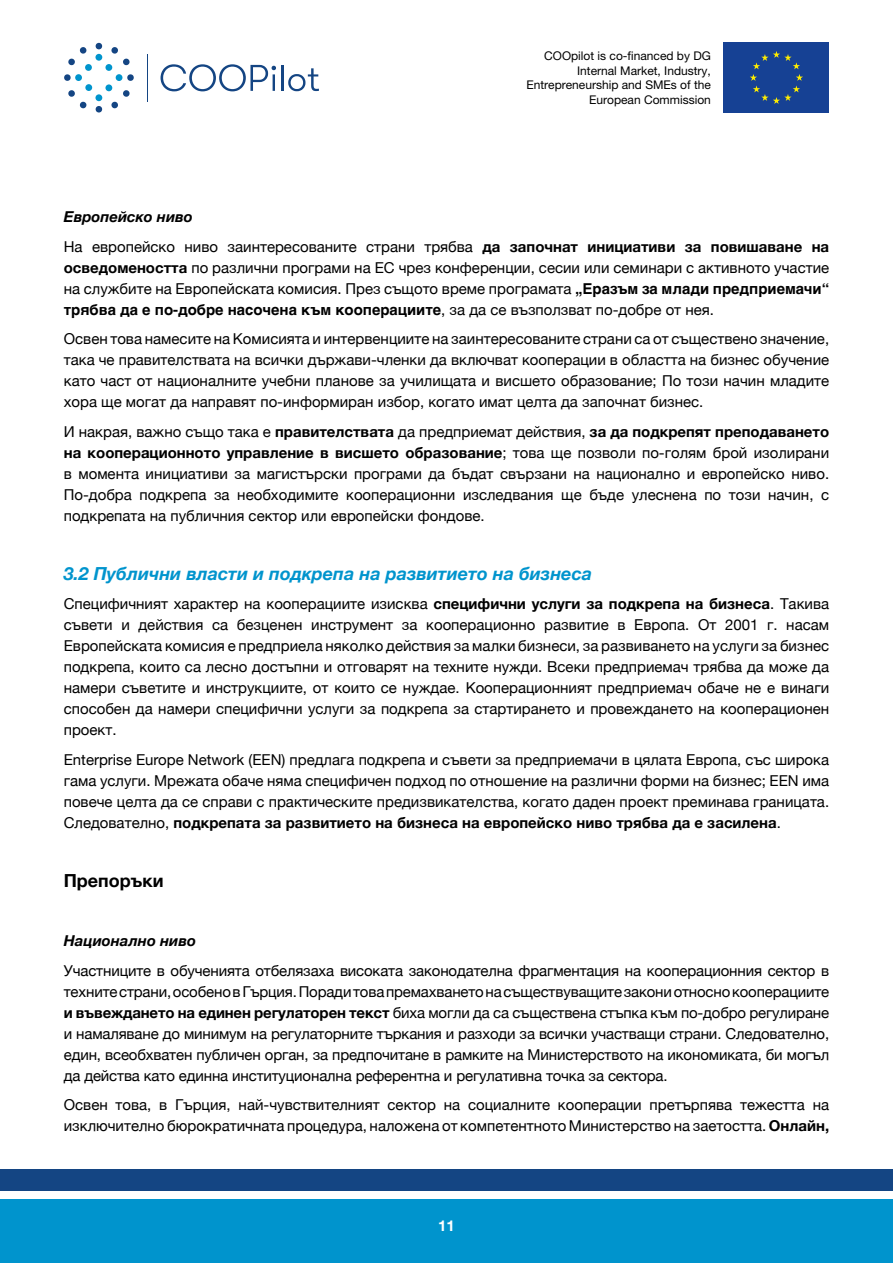
<style>
.page{position:relative;width:893px;height:1263px;background:#fff}
.page>*{position:absolute;margin:0;border:0;box-sizing:border-box;transform-origin:0 0}
.t1{font:italic 700 18px "Helvetica Neue";color:#0094cd}
.t2{font:700 18px "Helvetica Neue";color:#000}
.t3{font:15px/21px "Helvetica Neue";color:#000;text-align:justify}
.t4{font:700 15px "Helvetica";color:#000}
.t5{font:italic 700 15px "Helvetica Neue";color:#000}
.t6{font:700 15px "Helvetica Neue LT Pro";color:#fff}
.t7{font:12px/14.4px "Helvetica Neue LT Pro";color:#000;text-align:right}
.s1{font-weight:700;font-style:italic}
.s2{font-weight:700}
.s3{font-family:"Helvetica";font-weight:700}
.s4{font-family:"Helvetica Neue";font-weight:400}
</style>
<div class="page">
<div style="left:0;top:1199px;width:893px;height:64px;background:#0094cd"></div>
<div style="left:724px;top:43px;width:105px;height:70px;background:#164194"></div>
<svg style="left:750px;top:51px;width:53px;height:53px"></svg>
<svg style="left:95px;top:43px;width:7px;height:7px"></svg>
<svg style="left:95px;top:106px;width:7px;height:7px"></svg>
<svg style="left:68px;top:47px;width:19px;height:19px"></svg>
<svg style="left:111px;top:90px;width:19px;height:19px"></svg>
<svg style="left:64px;top:74px;width:7px;height:7px"></svg>
<svg style="left:127px;top:74px;width:7px;height:7px"></svg>
<svg style="left:68px;top:90px;width:19px;height:19px"></svg>
<svg style="left:111px;top:47px;width:19px;height:19px"></svg>
<div style="left:95px;top:54px;width:7px;height:7px;background:#0094cd;border-radius:50%"></div>
<div style="left:105px;top:64px;width:7px;height:7px;background:#0094cd;border-radius:50%"></div>
<div style="left:116px;top:74px;width:6px;height:7px;background:#0094cd;border-radius:50%"></div>
<div style="left:85px;top:64px;width:7px;height:7px;background:#0094cd;border-radius:50%"></div>
<div style="left:105px;top:84px;width:7px;height:7px;background:#0094cd;border-radius:50%"></div>
<div style="left:75px;top:74px;width:7px;height:7px;background:#0094cd;border-radius:50%"></div>
<div style="left:85px;top:84px;width:7px;height:7px;background:#0094cd;border-radius:50%"></div>
<div style="left:95px;top:94px;width:7px;height:7px;background:#0094cd;border-radius:50%"></div>
<svg style="left:161px;top:64px;width:115px;height:27px"></svg>
<hr style="left:281px;top:65px;width:3px;height:26px;background:#144583">
<svg style="left:288px;top:68px;width:31px;height:23px"></svg>
<hr style="left:147px;top:54px;width:1px;height:47px;background:#144583">
<div style="left:0;top:1169px;width:893px;height:22px;background:#144583"></div>
<p class="t7" style="left:526px;top:49px;width:186px">COOpilot is co-financed by DG<br>Internal Market, Industry,<br>Entrepreneurship and SMEs of the<br>European Commission</p>
<p class="t3" style="left:64px;top:202px;width:767px;line-height:29.5px"><span class="s1">Европейско ниво<br></span>На европейско ниво заинтересованите страни трябва <span class="s2">да започнат инициативи за повишаване на</span></p>
<p class="t3" style="left:64px;top:257px;width:767px"><span class="s2">осведомеността</span> по различни програми на ЕС чрез конференции, сесии или семинари с активното участие на службите на Европейската комисия. През същото време програмата <span class="s3">„Еразъм за млади предприемачи“</span></p>
<p class="t4" style="left:64px;top:297px;width:652px">трябва да е по-добре насочена към кооперациите<span class="s4">, за да се възползват по-добре от нея.</span></p>
<p class="t3" style="left:64px;top:328px;width:767px">Освен това намесите на Комисията и интервенциите на заинтересованите страни са от съществено значение, така че правителствата на всички държави-членки да включват кооперации в областта на бизнес обучение като част от националните учебни планове за училищата и висшето образование; По този начин младите хора ще могат да направят по-информиран избор, когато имат целта да започнат бизнес.</p>
<p class="t3" style="left:64px;top:421px;width:767px">И накрая, важно също така е <span class="s2">правителствата</span> да предприемат действия, <span class="s2">за да подкрепят преподаването на кооперационното управление в висшето образование</span>; това ще позволи по-голям брой изолирани в момента инициативи за магистърски програми да бъдат свързани на национално и европейско ниво.<br>По-добра подкрепа за необходимите кооперационни изследвания ще бъде улеснена по този начин, с подкрепата на публичния сектор или европейски фондове.</p>
<p class="t1" style="left:64px;top:559px;width:530px">3.2 Публични власти и подкрепа на развитието на бизнеса</p>
<p class="t3" style="left:64px;top:593px;width:767px">Специфичният характер на кооперациите изисква <span class="s2">специфични услуги за подкрепа на бизнеса</span>. Такива съвети и действия са безценен инструмент за кооперационно развитие в Европа. От 2001 г. насам Европейската комисия е предприела няколко действия за малки бизнеси, за развиването на услуги за бизнес подкрепа, които са лесно достъпни и отговарят на техните нужди. Всеки предприемач трябва да може да намери съветите и инструкциите, от които се нуждае. Кооперационният предприемач обаче не e винаги способен да намери специфични услуги за подкрепа за стартирането и провеждането на кооперационен проект.</p>
<p class="t3" style="left:64px;top:749px;width:767px">Enterprise Europe Network (EEN) предлага подкрепа и съвети за предприемачи в цялата Европа, със широка гама услуги. Мрежата обаче няма специфичен подход по отношение на различни форми на бизнес; EEN има повече целта да се справи с практическите предизвикателства, когато даден проект преминава границата.<br>Следователно, <span class="s2">подкрепата за развитието на бизнеса на европейско ниво трябва да е засилена</span>.</p>
<p class="t2" style="left:64px;top:866px;width:101px">Препоръки</p>
<p class="t5" style="left:64px;top:929px;width:134px">Национално ниво</p>
<p class="t3" style="left:64px;top:959px;width:767px">Участниците в обученията отбелязаха високата законодателна фрагментация на кооперационния сектор в техните страни, особено в Гърция. Поради това премахването на съществуващите закони относно кооперациите <span class="s2">и въвеждането на единен регулаторен текст</span> биха могли да са съществена стъпка към по-добро регулиране и намаляване до минимум на регулаторните търкания и разходи за всички участващи страни. Следователно, един, всеобхватен публичен орган, за предпочитане в рамките на Министерството на икономиката, би могъл да действа като единна институционална референтна и регулативна точка за сектора.</p>
<p class="t3" style="left:64px;top:1094px;width:767px">Освен това, в Гърция, най-чувствителният сектор на социалните кооперации претърпява тежестта на изключително бюрократичната процедура, наложена от компетентното Министерство на заетостта. <span class="s2">Онлайн,</span></p>
<p class="t6" style="left:438px;top:1216px;width:18px">11</p>
</div>
